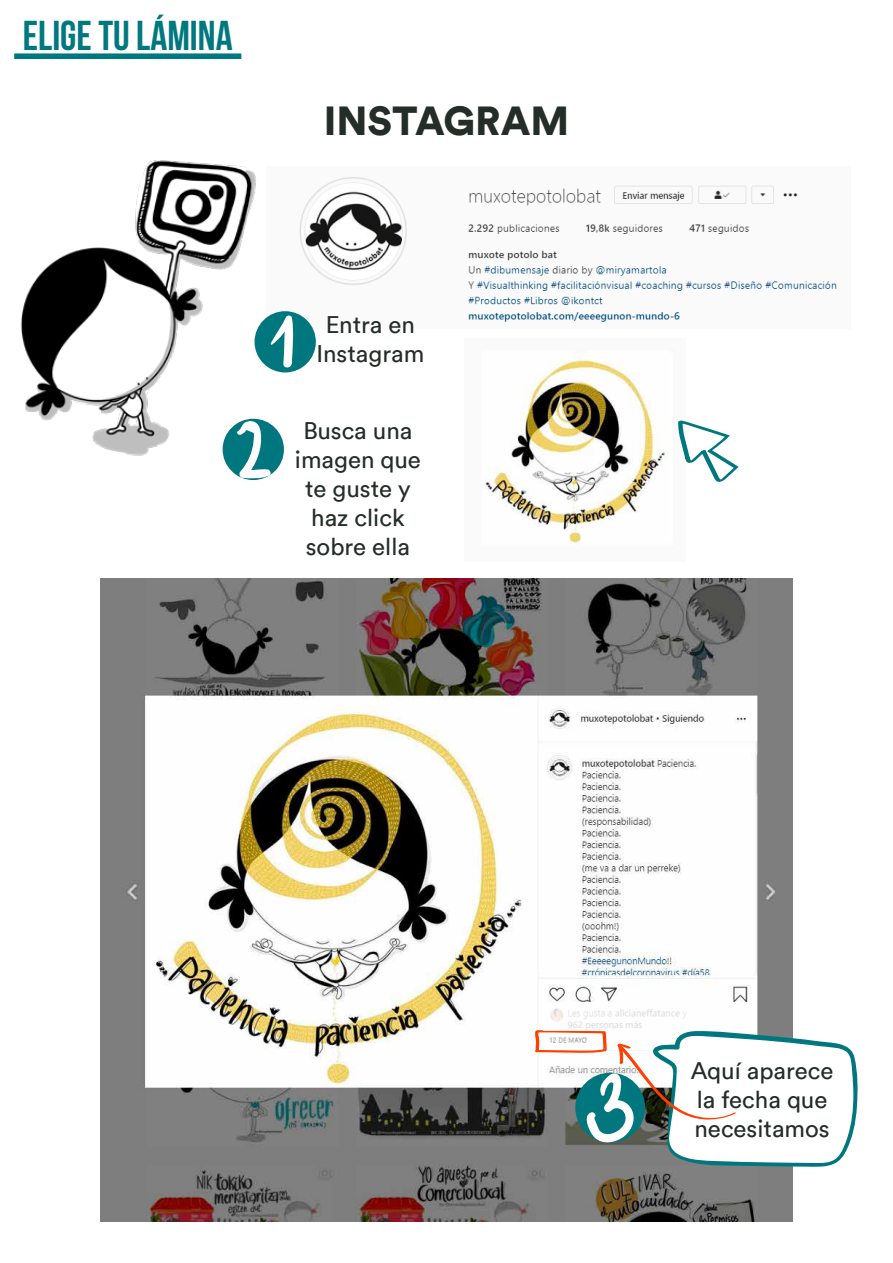
<style>
.page{position:relative;width:893px;height:1263px;background:#fff}
.page>*{position:absolute;margin:0;border:0;box-sizing:border-box;transform-origin:0 0}
.t1{font:41.7px "Bebas Neue";color:#00787f}
.t2{font:900 40.5px "Circular";color:#252d28}
.t3{font:24px/28.8px "Circular";color:#252d28;text-align:center}
</style>
<div class="page">
<img style="left:267px;top:177px;width:570px;height:149px">
<img style="left:485px;top:359px;width:180px;height:189px">
<img style="left:101px;top:578px;width:691px;height:644px">
<div style="left:14px;top:53px;width:227px;height:6px;background:#00787f"></div>
<img style="left:21px;top:160px;width:239px;height:315px">
<div style="left:255px;top:311px;width:61px;height:61px;background:#00777e;border-radius:50%"></div>
<svg style="left:270px;top:315px;width:24px;height:54px"></svg>
<div style="left:223px;top:419px;width:61px;height:61px;background:#00777e;border-radius:50%"></div>
<svg style="left:236px;top:421px;width:36px;height:58px"></svg>
<svg style="left:544px;top:1004px;width:156px;height:26px"></svg>
<svg style="left:534px;top:1030px;width:324px;height:138px"></svg>
<svg style="left:678px;top:420px;width:60px;height:62px"></svg>
<h1 class="t1" style="left:23px;top:12px;width:211px">ELIGE TU LÁMINA</h1>
<h2 class="t2" style="left:324px;top:94px;width:247px">INSTAGRAM</h2>
<p class="t3" style="left:316px;top:310px;width:109px">Entra en<br>Instagram</p>
<p class="t3" style="left:295px;top:416px;width:127px">Busca una imagen que te guste y haz click sobre ella</p>
<p class="t3" style="left:691px;top:1056px;width:144px;text-align:left">Aquí aparece la fecha que necesitamos</p>
</div>
